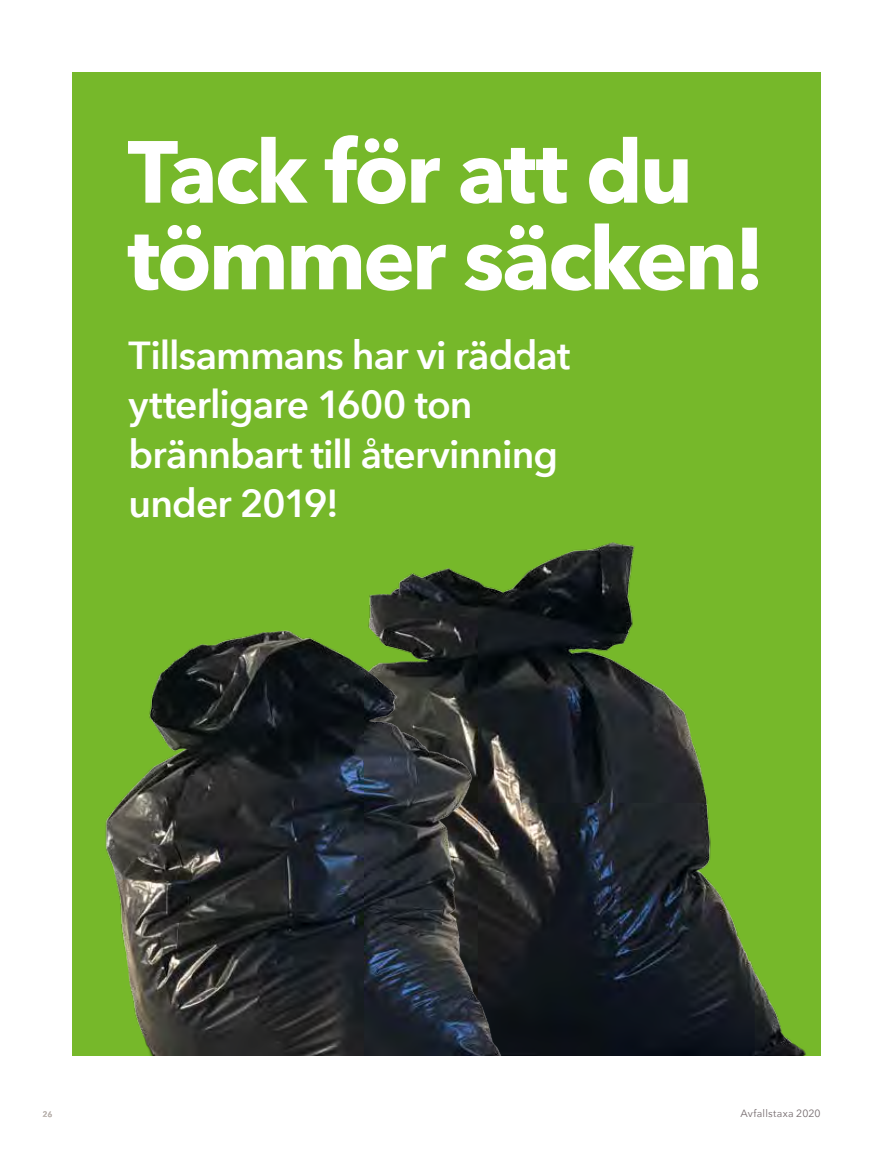
<style>
.page{position:relative;width:893px;height:1149px;background:#fff}
.page>*{position:absolute;margin:0;border:0;box-sizing:border-box;transform-origin:0 0}
.t1{font:700 87px/86.6px "Avenir Next";letter-spacing:-.035em;color:#fff}
.t2{font:600 39px/49.5px "Avenir Next";letter-spacing:-.025em;color:#fff}
.t3{font:10.5px "Avenir Next";letter-spacing:.015em;color:#746a6d}
</style>
<div class="page">
<div style="left:72px;top:72px;width:749px;height:982px;background:#76b82a"></div>
<img style="left:369px;top:542px;width:437px;height:512px">
<img style="left:105px;top:603px;width:444px;height:451px">
<h1 class="t1" style="left:128px;top:127px;width:639px">Tack för att du tömmer säcken!</h1>
<p class="t2" style="left:129px;top:329px;width:443px">Tillsammans har vi räddat ytterligare 1600 ton brännbart till återvinning under 2019!</p>
<p class="t3" style="left:43px;top:1103px;width:12px">26</p>
<p class="t3" style="left:740px;top:1103px;width:82px">Avfallstaxa 2020</p>
</div>
